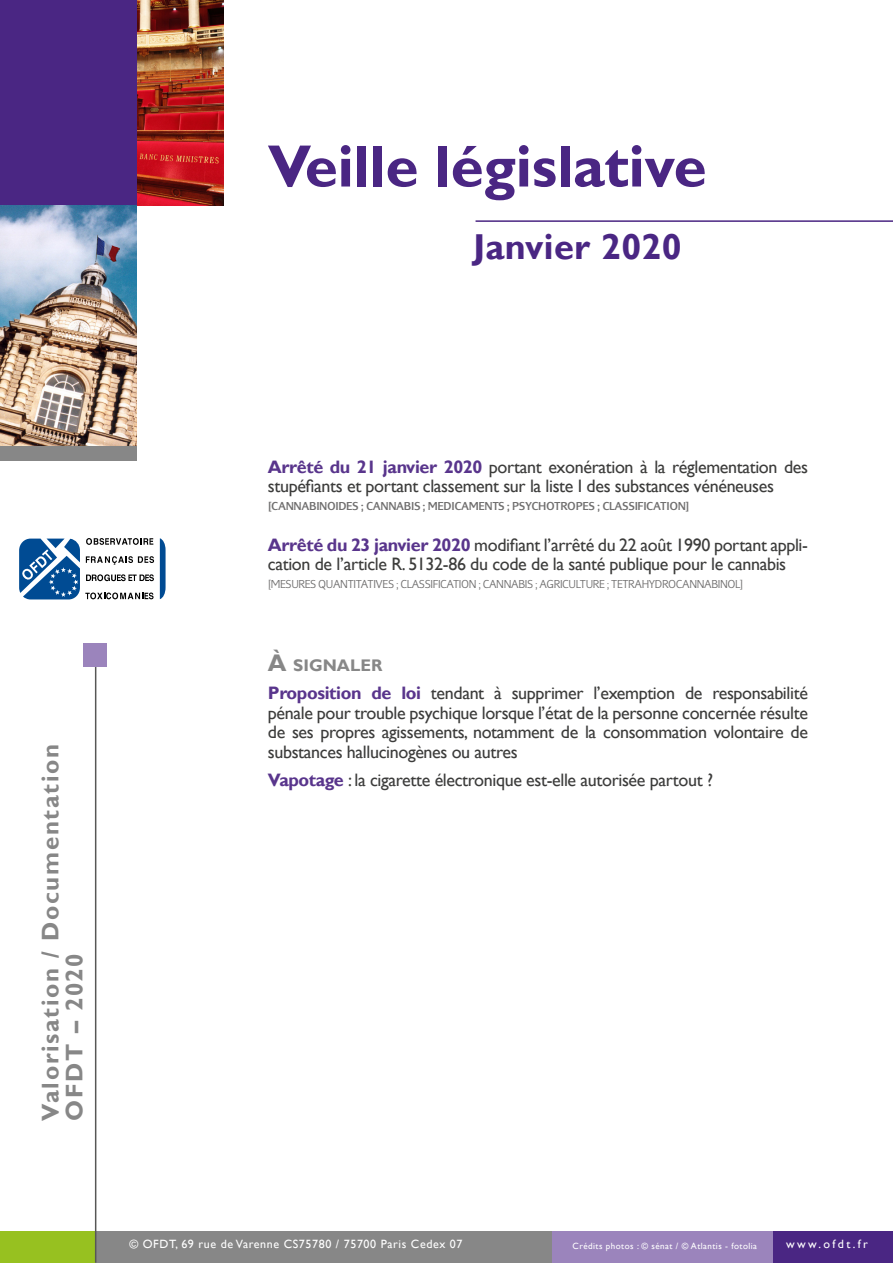
<style>
.page{position:relative;width:893px;height:1263px;background:#fff}
.page>*{position:absolute;margin:0;border:0;box-sizing:border-box;transform-origin:0 0}
.t1{font:700 60px "Gill Sans";letter-spacing:-.005em;color:#4a2683}
.t2{font:700 36px "Gill Sans";letter-spacing:.01em;color:#4a2683}
.t3{font:700 24px/24px "Gill Sans";letter-spacing:.07em;color:#878787}
.t4{font:18px/19.5px "Gill Sans";letter-spacing:-.02em;color:#3c3c3b}
.t5{font:700 16.8px "Gill Sans";color:#878787}
.t6{font:12px "Eurocrat";letter-spacing:-.03em;color:#706f6f}
.t7{font:500 12px "Eurocrat";letter-spacing:-.03em;color:#706f6f}
.t8{font:12px "Gill Sans";letter-spacing:.05em;color:#fff}
.t9{font:12px "Gill Sans";letter-spacing:.2em;color:#fff}
.t10{font:9px "Gill Sans";letter-spacing:.05em;color:#fff}
.s1{font-weight:700;color:#59358c}
.s2{font-size:24px}
</style>
<div class="page">
<img style="left:136px;top:0;width:87px;height:205px">
<div style="left:0;top:0;width:136px;height:206px;background:#4a2683"></div>
<div style="left:85px;top:1231px;width:471px;height:32px;background:#878787"></div>
<div style="left:771px;top:1231px;width:122px;height:32px;background:#4a2683"></div>
<div style="left:0;top:205px;width:136px;height:255px;background:#878787"></div>
<hr style="left:476px;top:220px;width:417px;height:2px;background:#4a2683">
<div style="left:0;top:1231px;width:96px;height:32px;background:#97c120"></div>
<svg style="left:160px;top:538px;width:6px;height:61px"></svg>
<svg style="left:19px;top:538px;width:135px;height:61px"></svg>
<hr style="left:95px;top:648px;width:1px;height:615px;background:#575756">
<div style="left:553px;top:1231px;width:220px;height:32px;background:#9b84bc"></div>
<div style="left:83px;top:643px;width:24px;height:24px;background:#9b84bc"></div>
<img style="left:0;top:205px;width:136px;height:240px">
<h1 class="t1" style="left:268px;top:130px;width:440px">Veille législative</h1>
<h2 class="t2" style="left:473px;top:225px;width:210px">Janvier 2020</h2>
<h3 class="t3" style="left:39px;top:1120px;width:378px;rotate:-90deg">Valorisation / Documentation<br>OFDT – 2020</h3>
<p class="t4" style="left:268px;top:457px;width:542px"><span class="s1">Arrêté du 21 janvier 2020</span> portant exonération à la réglementation des stupéfiants et portant classement sur la liste I des substances vénéneuses</p>
<p class="t7" style="left:268px;top:499px;width:423px">[CANNABINOIDES ; CANNABIS ; MEDICAMENTS ; PSYCHOTROPES ; CLASSIFICATION]</p>
<p class="t4" style="left:268px;top:535px;width:542px"><span class="s1">Arrêté du 23 janvier 2020</span> modifiant l’arrêté du 22 août 1990 portant appli&shy;cation de l’article R. 5132-86 du code de la santé publique pour le cannabis</p>
<p class="t6" style="left:268px;top:577px;width:477px">[MESURES QUANTITATIVES ; CLASSIFICATION ; CANNABIS ; AGRICULTURE ; TETRAHYDROCANNABINOL]</p>
<p class="t5" style="left:268px;top:655px;width:116px"><span class="s2">À</span> SIGNALER</p>
<p class="t4" style="left:268px;top:684px;width:542px;text-align:justify"><span class="s1">Proposition de loi</span> tendant à supprimer l’exemption de responsabilité pénale pour trouble psychique lorsque l’état de la personne concernée résulte de ses propres agissements, notamment de la consommation volontaire de substances hallucinogènes ou autres</p>
<p class="t4" style="left:268px;top:770px;width:447px"><span class="s1">Vapotage</span> : la cigarette électronique est-elle autorisée partout ?</p>
<p class="t8" style="left:129px;top:1237px;width:335px">© OFDT, 69 rue de Varenne CS75780 / 75700 Paris Cedex 07</p>
<p class="t10" style="left:573px;top:1240px;width:186px">Crédits photos : © sénat / © Atlantis - fotolia</p>
<p class="t9" style="left:786px;top:1237px;width:83px">www.ofdt.fr</p>
</div>
